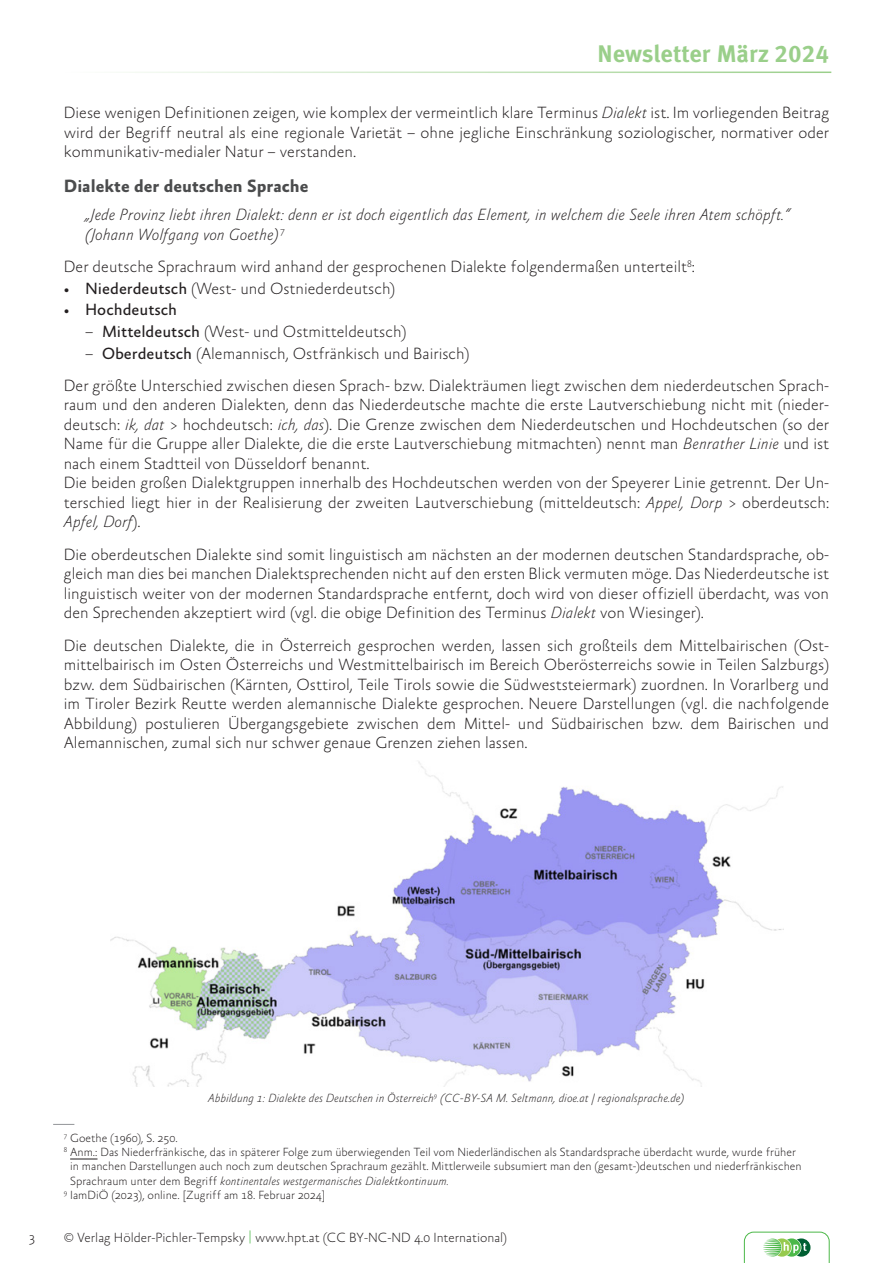
<style>
.page{position:relative;width:893px;height:1263px;background:#fff}
.page>*{position:absolute;margin:0;border:0;box-sizing:border-box;transform-origin:0 0}
.t1{font:700 24px "Meta Pro";color:#9acf8a}
.t2{font:700 18px "Absara Sans";color:#4b4c4d}
.t3{font:100 16.5px/19.5px "Absara Sans";color:#231f20;text-align:justify}
.t4{font:italic 100 16.5px/19.5px "Absara Sans";color:#231f20}
.t5{font:16.5px "Absara Sans";color:#231f20}
.t6{font:100 13.5px "Absara Sans";color:#231f20}
.t7{font:100 12px "Absara Sans";color:#231f20}
.t8{font:italic 100 12px "Absara Sans";color:#231f20}
.s1{font-style:italic}
.s2{font-weight:400}
.s3{font-weight:100}
.s4{font-style:normal}
.s5{color:#4cb848}
</style>
<div class="page">
<hr style="left:62px;top:72px;width:769px;height:1px;background:#9acf8a">
<svg style="left:744px;top:1232px;width:86px;height:31px"></svg>
<img style="left:111px;top:761px;width:672px;height:325px">
<svg style="left:53px;top:1124px;width:21px;height:1px"></svg>
<svg style="left:70px;top:1158px;width:28px;height:1px"></svg>
<h1 class="t1" style="left:597px;top:35px;width:233px">Newsletter März 2024</h1>
<p class="t3" style="left:64px;top:104px;width:767px">Diese wenigen Definitionen zeigen, wie komplex der vermeintlich klare Terminus <span class="s1">Dialekt</span> ist. Im vorliegenden Beitrag wird der Begriff neutral als eine regionale Varietät – ohne jegliche Einschränkung soziologischer, normativer oder kommunikativ-medialer Natur – verstanden.</p>
<p class="t2" style="left:64px;top:177px;width:246px">Dialekte der deutschen Sprache</p>
<p class="t4" style="left:85px;top:206px;width:706px">„Jede Provinz liebt ihren Dialekt: denn er ist doch eigentlich das Element, in welchem die Seele ihren Atem schöpft.“ (Johann Wolfgang von Goethe)<sup>7</sup></p>
<p class="t3" style="left:64px;top:258px;width:633px">Der deutsche Sprachraum wird anhand der gesprochenen Dialekte folgendermaßen unterteilt<sup>8</sup>:</p>
<p class="t3" style="left:64px;top:279px;width:333px">• <span class="s2">Niederdeutsch</span> (West- und Ostniederdeutsch)</p>
<p class="t5" style="left:64px;top:301px;width:115px"><span class="s3">•</span> Hochdeutsch</p>
<p class="t3" style="left:85px;top:323px;width:323px">– <span class="s2">Mitteldeutsch</span> (West- und Ostmitteldeutsch)</p>
<p class="t3" style="left:64px;top:338px;width:767px;line-height:32.2px;text-indent:21px">– <span class="s2">Oberdeutsch</span> (Alemannisch, Ostfränkisch und Bairisch)<br>Der größte Unterschied zwischen diesen Sprach- bzw. Dialekträumen liegt zwischen dem niederdeutschen Sprach-</p>
<p class="t3" style="left:64px;top:396px;width:767px;text-align:left">raum und den anderen Dialekten, denn das Niederdeutsche machte die erste Lautverschiebung nicht mit (nieder&shy;deutsch: <span class="s1">ik, dat</span> &gt; hochdeutsch: <span class="s1">ich, das</span>). Die Grenze zwischen dem Niederdeutschen und Hochdeutschen (so der Name für die Gruppe aller Dialekte, die die erste Lautverschiebung mitmachten) nennt man <span class="s1">Benrather Linie</span> und ist nach einem Stadtteil von Düsseldorf benannt.<br>Die beiden großen Dialektgruppen innerhalb des Hochdeutschen werden von der Speyerer Linie getrennt. Der Un&shy;terschied liegt hier in der Realisierung der zweiten Lautverschiebung (mitteldeutsch: <span class="s1">Appel, Dorp</span> &gt; oberdeutsch:<br><span class="s1">Apfel, Dorf</span>).</p>
<p class="t3" style="left:64px;top:545px;width:767px">Die oberdeutschen Dialekte sind somit linguistisch am nächsten an der modernen deutschen Standardsprache, ob&shy;gleich man dies bei manchen Dialektsprechenden nicht auf den ersten Blick vermuten möge. Das Niederdeutsche ist linguistisch weiter von der modernen Standardsprache entfernt, doch wird von dieser offiziell überdacht, was von den Sprechenden akzeptiert wird (vgl. die obige Definition des Terminus <span class="s1">Dialekt</span> von Wiesinger).</p>
<p class="t3" style="left:64px;top:636px;width:767px">Die deutschen Dialekte, die in Österreich gesprochen werden, lassen sich großteils dem Mittelbairischen (Ost&shy;mittelbairisch im Osten Österreichs und Westmittelbairisch im Bereich Oberösterreichs sowie in Teilen Salzburgs) bzw. dem Südbairischen (Kärnten, Osttirol, Teile Tirols sowie die Südweststeiermark) zuordnen. In Vorarlberg und im Tiroler Bezirk Reutte werden alemannische Dialekte gesprochen. Neuere Darstellungen (vgl. die nachfolgende Abbildung) postulieren Übergangsgebiete zwischen dem Mittel- und Südbairischen bzw. dem Bairischen und Alemannischen, zumal sich nur schwer genaue Grenzen ziehen lassen.</p>
<p class="t6" style="left:29px;top:1230px;width:8px">3</p>
<p class="t8" style="left:208px;top:1091px;width:478px">Abbildung 1: Dialekte des Deutschen in Österreich<sup>9</sup> (CC-BY-SA M. Seltmann, dioe.at | regionalsprache.de)</p>
<p class="t7" style="left:64px;top:1131px;width:115px"><sup>7</sup> Goethe (1960), S. 250.</p>
<p class="t7" style="left:64px;top:1146px;width:734px"><sup>8</sup> Anm.: Das Niederfränkische, das in späterer Folge zum überwiegenden Teil vom Niederländischen als Standardsprache überdacht wurde, wurde früher</p>
<p class="t7" style="left:70px;top:1160px;width:733px">in manchen Darstellungen auch noch zum deutschen Sprachraum gezählt. Mittlerweile subsumiert man den (gesamt-)deutschen und niederfränkischen</p>
<p class="t8" style="left:70px;top:1174px;width:380px"><span class="s4">Sprachraum unter dem Begriff</span> kontinentales westgermanisches Dialektkontinuum.</p>
<p class="t7" style="left:64px;top:1189px;width:263px"><sup>9</sup> IamDiÖ (2023), online. [Zugriff am 18. Februar 2024]</p>
<p class="t6" style="left:64px;top:1230px;width:445px">© Verlag Hölder-Pichler-Tempsky <span class="s5">|</span> www.hpt.at (CC BY-NC-ND 4.0 International)</p>
</div>
